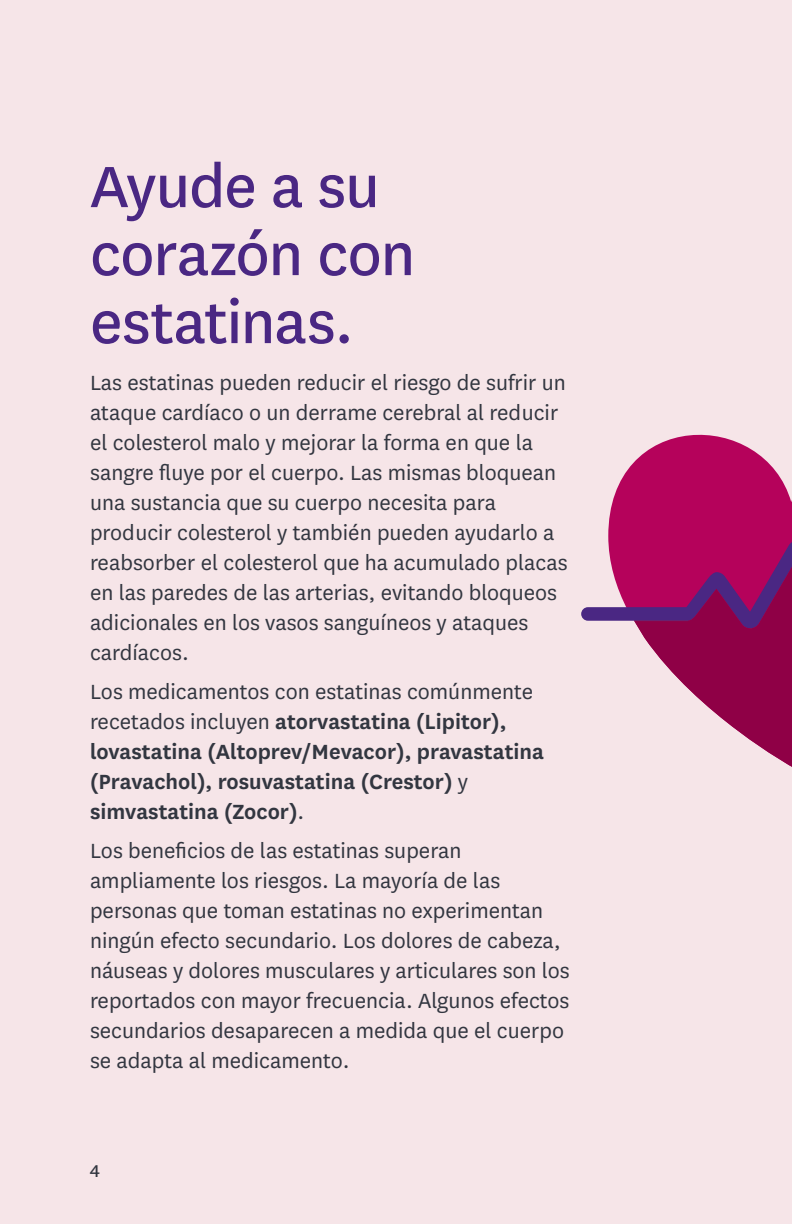
<style>
.page{position:relative;width:792px;height:1224px;background:#f6e5e8}
.page>*{position:absolute;margin:0;border:0;box-sizing:border-box;transform-origin:0 0}
.t1{font:68px/68px "National";letter-spacing:-.015em;color:#4a2783}
.National_12_14{font:24px/30px "National";color:#323640}
.National_12_14-2{font:600 24px/30px "National";color:#323640}
.Folio_Left{font:20px "National";color:#323640}
.s1{font-weight:400}
</style>
<div class="page">
<svg style="left:608px;top:434px;width:184px;height:106px;fill:#b5025b"></svg>
<svg style="left:581px;top:540px;width:211px;height:227px"></svg>
<h1 class="t1" style="left:90px;top:149px;width:327px">Ayude a su corazón con estatinas.</h1>
<p class="National_12_14" style="left:90px;top:366px;width:479px">Las estatinas pueden reducir el riesgo de sufrir un ataque cardíaco o un derrame cerebral al reducir el colesterol malo y mejorar la forma en que la sangre fluye por el cuerpo. Las mismas bloquean una sustancia que su cuerpo necesita para producir colesterol y también pueden ayudarlo a reabsorber el colesterol que ha acumulado placas en las paredes de las arterias, evitando bloqueos adicionales en los vasos sanguíneos y ataques cardíacos.</p>
<p class="National_12_14-2" style="left:90px;top:675px;width:456px"><span class="s1">Los medicamentos con estatinas comúnmente recetados incluyen</span> atorvastatina (Lipitor), lovastatina (Altoprev/Mevacor), pravastatina (Pravachol), rosuvastatina (Crestor) <span class="s1">y </span>simvastatina (Zocor)<span class="s1">.</span></p>
<p class="National_12_14" style="left:90px;top:834px;width:481px">Los beneficios de las estatinas superan ampliamente los riesgos. La mayoría de las personas que toman estatinas no experimentan ningún efecto secundario. Los dolores de cabeza, náuseas y dolores musculares y articulares son los reportados con mayor frecuencia. Algunos efectos secundarios desaparecen a medida que el cuerpo se adapta al medicamento.</p>
<p class="Folio_Left" style="left:90px;top:1157px;width:12px">4</p>
</div>
